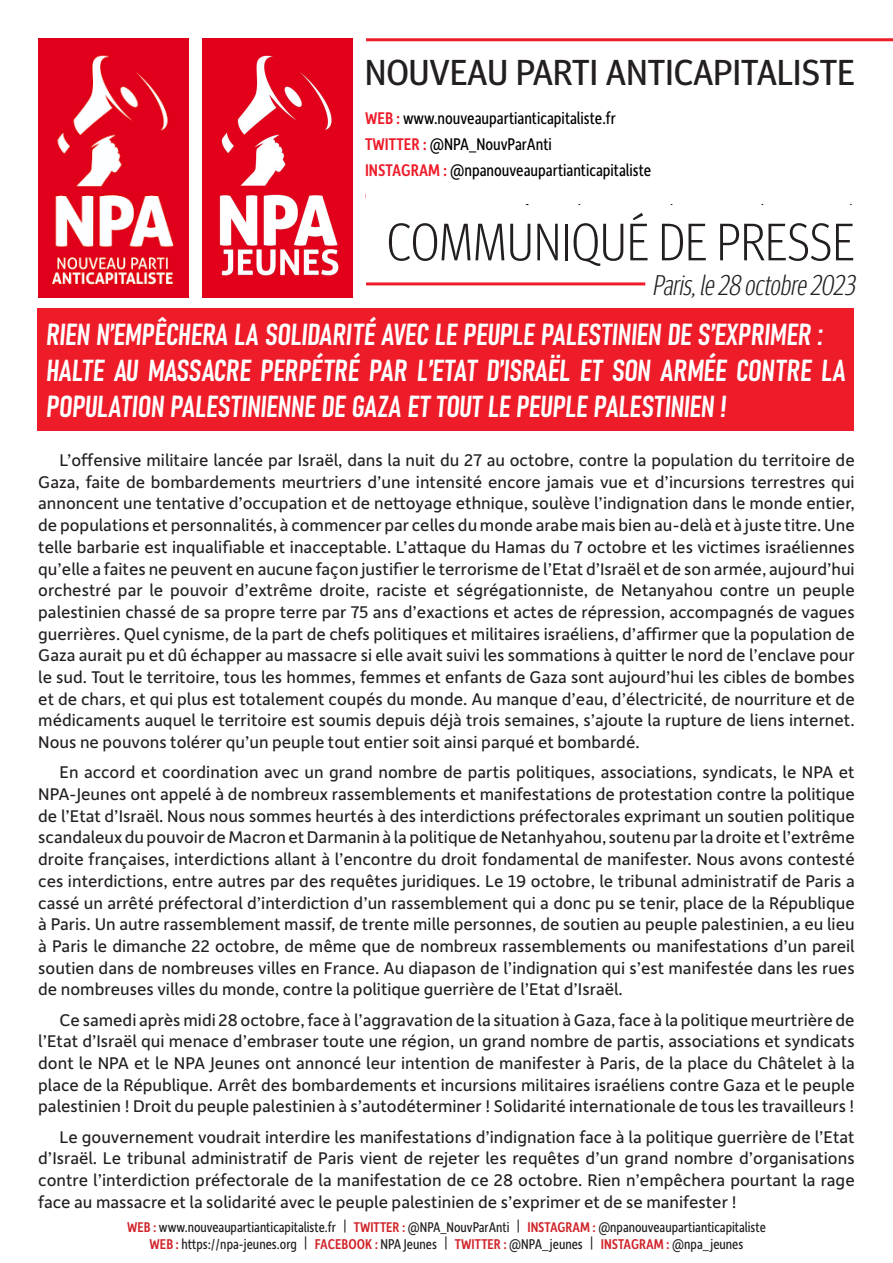
<style>
.page{position:relative;width:893px;height:1263px;background:#fff}
.page>*{position:absolute;margin:0;border:0;box-sizing:border-box;transform-origin:0 0}
.t1{font:300 condensed 52.5px "Meta Headline Pro";letter-spacing:.01em;color:#231f20}
.t2{font:36px "Meta Headline Pro";letter-spacing:.01em;color:#231f20}
.t3{font:30px/36px "Bahnschrift";color:#fff}
.t4{font:italic 300 28.5px "Meta Headline Pro Comp";color:#231f20}
.Corps_du_texte{font:18px/21.8px "Depot New";color:#231f20;text-align:justify}
.t5{font:18px "Depot New Condensed";color:#000001}
.t6{font:15.15px "Depot New Condensed";color:#231f20}
.t7{font:15px "Depot New Condensed";color:#231f20}
.s1{font-weight:500;color:#ee1b29}
.s2{font-weight:500;color:#d1232a}
</style>
<div class="page">
<div style="left:37px;top:308px;width:817px;height:123px;background:#ee1b29"></div>
<img style="left:202px;top:38px;width:150px;height:260px">
<hr style="left:366px;top:38px;width:527px;height:3px;background:#ee1b29">
<hr style="left:366px;top:282px;width:279px;height:3px;background:#ee1b29">
<img style="left:38px;top:38px;width:150px;height:260px">
<p class="t2" style="left:365px;top:46px;width:491px">NOUVEAU PARTI ANTICAPITALISTE</p>
<p class="t5" style="left:365px;top:106px;width:252px"><span class="s1">WEB :</span> www.nouveaupartianticapitaliste.fr</p>
<p class="t5" style="left:365px;top:132px;width:188px"><span class="s1">TWITTER :</span> @NPA_NouvParAnti</p>
<p class="t5" style="left:365px;top:158px;width:288px"><span class="s1">INSTAGRAM :</span> @npanouveaupartianticapitaliste</p>
<p class="t1" style="left:387px;top:205px;width:469px">COMMUNIQUÉ DE PRESSE</p>
<p class="t4" style="left:652px;top:265px;width:210px">Paris,le28 octobre2023</p>
<p class="t3" style="left:46px;top:315px;width:782px">RIEN N’EMPÊCHERA LA SOLIDARITÉ AVEC LE PEUPLE PALESTINIEN DE S’EXPRIMER :</p>
<p class="t3" style="left:46px;top:351px;width:805px">HALTE AU MASSACRE PERPÉTRÉ PAR L’ETAT D’ISRAËL ET SON ARMÉE CONTRE LA<br>POPULATION PALESTINIENNE DE GAZA ET TOUT LE PEUPLE PALESTINIEN !</p>
<p class="Corps_du_texte" style="left:38px;top:448px;width:818px;text-indent:21px">L’offensive militaire lancée par Israël, dans la nuit du 27 au octobre, contre la population du territoire de Gaza, faite de bombardements meurtriers d’une intensité encore jamais vue et d’incursions terrestres qui annoncent une tentative d’occupation et de nettoyage ethnique, soulève l’indignation dans le monde entier, de populations et personnalités, à commencer par celles du monde arabe mais bien au-delà et à juste titre. Une telle barbarie est inqualifiable et inacceptable. L’attaque du Hamas du 7 octobre et les victimes israéliennes qu’elle a faites ne peuvent en aucune façon justifier le terrorisme de l’Etat d’Israël et de son armée, aujourd’hui orchestré par le pouvoir d’extrême droite, raciste et ségrégationniste, de Netanyahou contre un peuple palestinien chassé de sa propre terre par 75 ans d’exactions et actes de répression, accompagnés de vagues guerrières. Quel cynisme, de la part de chefs politiques et militaires israéliens, d’affirmer que la population de Gaza aurait pu et dû échapper au massacre si elle avait suivi les sommations à quitter le nord de l’enclave pour le sud. Tout le territoire, tous les hommes, femmes et enfants de Gaza sont aujourd’hui les cibles de bombes et de chars, et qui plus est totalement coupés du monde. Au manque d’eau, d’électricité, de nourriture et de médicaments auquel le territoire est soumis depuis déjà trois semaines, s’ajoute la rupture de liens internet.<br>Nous ne pouvons tolérer qu’un peuple tout entier soit ainsi parqué et bombardé.</p>
<p class="Corps_du_texte" style="left:38px;top:761px;width:818px;text-indent:21px">En accord et coordination avec un grand nombre de partis politiques, associations, syndicats, le NPA et NPA-Jeunes ont appelé à de nombreux rassemblements et manifestations de protestation contre la politique de l’Etat d’Israël. Nous nous sommes heurtés à des interdictions préfectorales exprimant un soutien politique scandaleux du pouvoir de Macron et Darmanin à la politique de Netanhyahou, soutenu par la droite et l’extrême droite françaises, interdictions allant à l’encontre du droit fondamental de manifester. Nous avons contesté ces interdictions, entre autres par des requêtes juridiques. Le 19 octobre, le tribunal administratif de Paris a cassé un arrêté préfectoral d’interdiction d’un rassemblement qui a donc pu se tenir, place de la République à Paris. Un autre rassemblement massif, de trente mille personnes, de soutien au peuple palestinien, a eu lieu à Paris le dimanche 22 octobre, de même que de nombreux rassemblements ou manifestations d’un pareil soutien dans de nombreuses villes en France. Au diapason de l’indignation qui s’est manifestée dans les rues de nombreuses villes du monde, contre la politique guerrière de l’Etat d’Israël.</p>
<p class="Corps_du_texte" style="left:38px;top:1008px;width:818px;text-indent:21px">Ce samedi après midi 28 octobre, face à l’aggravation de la situation à Gaza, face à la politique meurtrière de l’Etat d’Israël qui menace d’embraser toute une région, un grand nombre de partis, associations et syndicats dont le NPA et le NPA Jeunes ont annoncé leur intention de manifester à Paris, de la place du Châtelet à la place de la République. Arrêt des bombardements et incursions militaires israéliens contre Gaza et le peuple palestinien ! Droit du peuple palestinien à s’autodéterminer ! Solidarité internationale de tous les travailleurs !</p>
<p class="Corps_du_texte" style="left:38px;top:1125px;width:818px;text-indent:21px">Le gouvernement voudrait interdire les manifestations d’indignation face à la politique guerrière de l’Etat d’Israël. Le tribunal administratif de Paris vient de rejeter les requêtes d’un grand nombre d’organisations contre l’interdiction préfectorale de la manifestation de ce 28 octobre. Rien n’empêchera pourtant la rage face au massacre et la solidarité avec le peuple palestinien de s’exprimer et de se manifester !</p>
<p class="t7" style="left:127px;top:1217px;width:640px"><span class="s2">WEB :</span> www.nouveaupartianticapitaliste.fr | <span class="s2">TWITTER :</span> @NPA_NouvParAnti | <span class="s2">INSTAGRAM :</span> @npanouveaupartianticapitaliste</p>
<p class="t6" style="left:150px;top:1234px;width:595px"><span class="s2">WEB :</span> https://npa-jeunes.org | <span class="s2">FACEBOOK :</span> NPA Jeunes | <span class="s2">TWITTER :</span> @NPA_jeunes | <span class="s2">INSTAGRAM :</span> @npa_jeunes</p>
</div>
